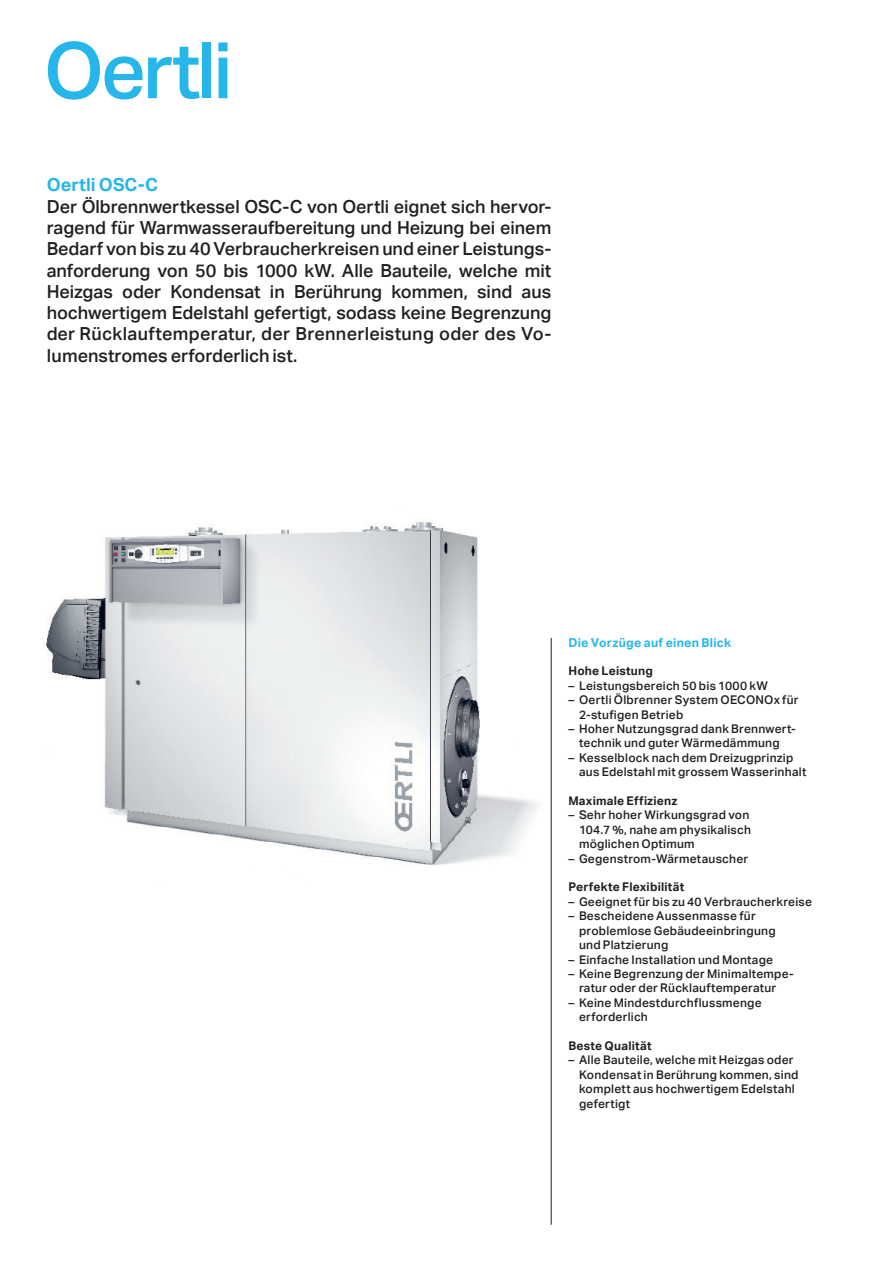
<style>
.page{position:relative;width:893px;height:1263px;background:#fff}
.page>*{position:absolute;margin:0;border:0;box-sizing:border-box;transform-origin:0 0}
.t1{font:500 78px "Aktiv Grotesk";letter-spacing:-.04em;color:#26b6ea}
.t2{font:500 18px/21.3px "Aktiv Grotesk";color:#231f20;text-align:justify}
.t3{font:700 18px "Aktiv Grotesk";color:#26b6ea}
.t4{font:700 12.3px "Aktiv Grotesk";letter-spacing:.02em;color:#26b6ea}
.t5{font:500 12px/14.4px "Aktiv Grotesk";letter-spacing:.02em;color:#231f20}
.t6{font:700 12px "Aktiv Grotesk";letter-spacing:.02em;color:#231f20}
</style>
<div class="page">
<img style="left:46px;top:522px;width:506px;height:363px">
<hr style="left:551px;top:638px;width:1px;height:587px;background:#231f20">
<h1 class="t1" style="left:44px;top:26px;width:190px">Oertli</h1>
<h2 class="t3" style="left:47px;top:175px;width:113px">Oertli OSC-C</h2>
<p class="t2" style="left:47px;top:196px;width:506px">Der Ölbrennwertkessel OSC-C von Oertli eignet sich hervor&shy;ragend für Warmwasseraufbereitung und Heizung bei einem Bedarf von bis zu 40 Verbraucherkreisen und einer Leistungs&shy;anforderung von 50 bis 1000 kW. Alle Bauteile, welche mit Heizgas oder Kondensat in Berührung kommen, sind aus hochwertigem Edelstahl gefertigt, sodass keine Begrenzung der Rücklauftemperatur, der Brennerleistung oder des Vo&shy;lumenstromes erforderlich ist.</p>
<p class="t4" style="left:568px;top:635px;width:164px">Die Vorzüge auf einen Blick</p>
<p class="t6" style="left:568px;top:664px;width:86px">Hohe Leistung</p>
<p class="t5" style="left:568px;top:678px;width:201px">– Leistungsbereich 50 bis 1000 kW</p>
<p class="t5" style="left:579px;top:693px;width:221px;text-indent:-11px">– Oertli Ölbrenner System OECONOx für<br>2-stufigen Betrieb</p>
<p class="t5" style="left:568px;top:722px;width:229px;text-align:center">– Hoher Nutzungsgrad dank Brennwert&shy;technik und guter Wärmedämmung</p>
<p class="t5" style="left:579px;top:750px;width:229px;text-indent:-11px">– Kesselblock nach dem Dreizugprinzip aus Edelstahl mit grossem Wasserinhalt</p>
<p class="t6" style="left:568px;top:794px;width:110px">Maximale Effizienz</p>
<p class="t5" style="left:579px;top:808px;width:174px;text-indent:-11px">– Sehr hoher Wirkungsgrad von<br>104.7 %, nahe am physikalisch möglichen Optimum</p>
<p class="t5" style="left:568px;top:851px;width:181px">– Gegenstrom-Wärmetauscher</p>
<p class="t6" style="left:568px;top:880px;width:117px">Perfekte Flexibilität</p>
<p class="t5" style="left:568px;top:894px;width:245px">– Geeignet für bis zu 40 Verbraucherkreise</p>
<p class="t5" style="left:579px;top:909px;width:198px;text-indent:-11px">– Bescheidene Aussenmasse für problemlose Gebäudeeinbringung und Platzierung</p>
<p class="t5" style="left:568px;top:952px;width:206px">– Einfache Installation und Montage</p>
<p class="t5" style="left:568px;top:966px;width:227px;text-align:center">– Keine Begrenzung der Minimaltempe&shy;ratur oder der Rücklauftemperatur</p>
<p class="t5" style="left:579px;top:995px;width:184px;text-indent:-11px">– Keine Mindestdurchflussmenge erforderlich</p>
<p class="t6" style="left:568px;top:1039px;width:85px">Beste Qualität</p>
<p class="t5" style="left:579px;top:1053px;width:221px;text-indent:-11px">– Alle Bauteile, welche mit Heizgas oder<br>Kondensat in Berührung kommen, sind komplett aus hochwertigem Edelstahl gefertigt</p>
</div>
